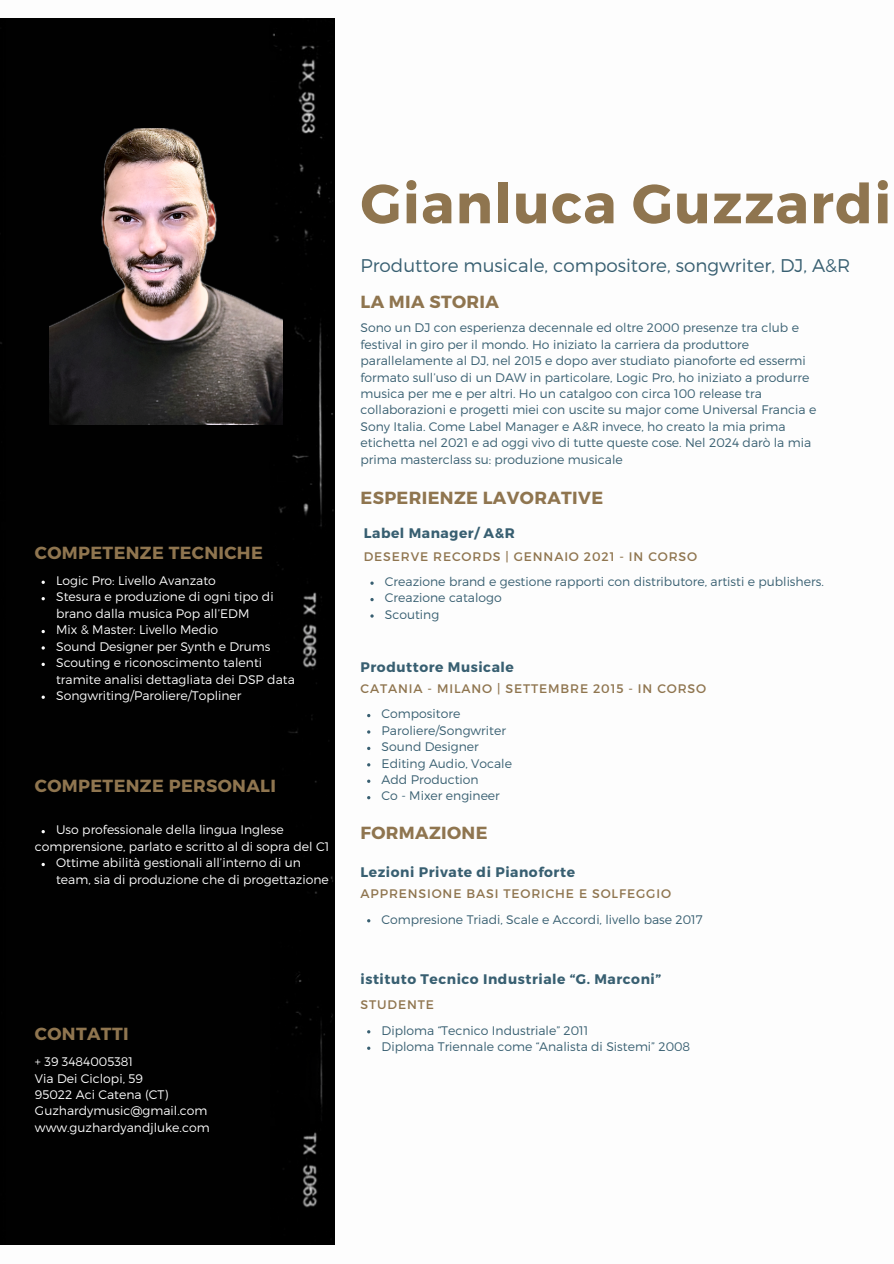
<style>
.page{position:relative;width:894px;height:1264px;background:#fff}
.page>*{position:absolute;margin:0;border:0;box-sizing:border-box;transform-origin:0 0}
.t1{font:700 55.05px "Montserrat";letter-spacing:.025em;color:#8f754f}
.t2{font:300 18.3px "Montserrat";color:#385f71}
.t3{font:700 17.55px "Montserrat";letter-spacing:.02em;color:#8f754f}
.t4{font:700 13.8px "Montserrat";letter-spacing:.04em;color:#385f71}
.t5{font:300 12.45px/16.4px "Montserrat";color:#385f71}
.t6{font:300 12.45px/16.4px "Montserrat";color:#fdfdfd}
.t7{font:12.45px "Montserrat";letter-spacing:.07em;color:#8f754f}
</style>
<div class="page">
<div style="left:0;top:19px;width:334px;height:1225px;background:#010101"></div>
<svg style="left:42px;top:580px;width:3px;height:4px"></svg>
<svg style="left:42px;top:662px;width:3px;height:4px"></svg>
<svg style="left:42px;top:695px;width:3px;height:4px"></svg>
<svg style="left:42px;top:862px;width:3px;height:4px"></svg>
<img style="left:49px;top:128px;width:233px;height:296px">
<p class="t3" style="left:35px;top:541px;width:229px">COMPETENZE TECNICHE</p>
<p class="t6" style="left:56px;top:571px;width:161px">Logic Pro: Livello Avanzato</p>
<p class="t6" style="left:56px;top:588px;width:219px">Stesura e produzione di ogni tipo di brano dalla musica Pop all’EDM</p>
<p class="t6" style="left:56px;top:621px;width:164px">Mix &amp; Master: Livello Medio</p>
<p class="t6" style="left:56px;top:637px;width:216px">Sound Designer per Synth e Drums</p>
<p class="t6" style="left:56px;top:654px;width:240px">Scouting e riconoscimento talenti tramite analisi dettagliata dei DSP data</p>
<p class="t6" style="left:56px;top:686px;width:187px">Songwriting/Paroliere/Topliner</p>
<p class="t3" style="left:35px;top:774px;width:242px">COMPETENZE PERSONALI</p>
<p class="t6" style="left:56px;top:821px;width:229px">Uso professionale della lingua Inglese</p>
<p class="t6" style="left:35px;top:837px;width:296px">comprensione, parlato e scritto al di sopra del C1</p>
<p class="t6" style="left:56px;top:854px;width:274px">Ottime abilità gestionali all’interno di un team, sia di produzione che di progettazione</p>
<p class="t3" style="left:35px;top:1022px;width:95px">CONTATTI</p>
<p class="t6" style="left:35px;top:1052px;width:100px">+ 39 3484005381</p>
<p class="t6" style="left:35px;top:1069px;width:109px">Via Dei Ciclopi, 59</p>
<p class="t6" style="left:35px;top:1085px;width:135px">95022 Aci Catena (CT)</p>
<p class="t6" style="left:35px;top:1102px;width:174px">Guzhardymusic@gmail.com</p>
<p class="t6" style="left:35px;top:1118px;width:176px">www.guzhardyandjluke.com</p>
<p class="t1" style="left:360px;top:168px;width:532px">Gianluca Guzzardi</p>
<p class="t2" style="left:360px;top:254px;width:491px">Produttore musicale, compositore, songwriter, DJ, A&amp;R</p>
<p class="t3" style="left:360px;top:290px;width:140px">LA MIA STORIA</p>
<p class="t5" style="left:360px;top:319px;width:457px">Sono un DJ con esperienza decennale ed oltre 2000 presenze tra club e festival in giro per il mondo. Ho iniziato la carriera da produttore parallelamente al DJ, nel 2015 e dopo aver studiato pianoforte ed essermi formato sull’uso di un DAW in particolare, Logic Pro, ho iniziato a produrre musica per me e per altri. Ho un catalgoo con circa 100 release tra collaborazioni e progetti miei con uscite su major come Universal Francia e Sony Italia. Come Label Manager e A&amp;R invece, ho creato la mia prima etichetta nel 2021 e ad oggi vivo di tutte queste cose. Nel 2024 darò la mia prima masterclass su: produzione musicale</p>
<p class="t3" style="left:360px;top:487px;width:244px">ESPERIENZE LAVORATIVE</p>
<p class="t4" style="left:364px;top:523px;width:153px">Label Manager/ A&amp;R</p>
<p class="t7" style="left:364px;top:548px;width:335px">DESERVE RECORDS | GENNAIO 2021 - IN CORSO</p>
<p class="t5" style="left:385px;top:572px;width:440px">Creazione brand e gestione rapporti con distributore, artisti e publishers.</p>
<p class="t5" style="left:385px;top:589px;width:118px">Creazione catalogo</p>
<p class="t5" style="left:385px;top:605px;width:56px">Scouting</p>
<p class="t4" style="left:360px;top:658px;width:155px">Produttore Musicale</p>
<p class="t7" style="left:360px;top:680px;width:347px">CATANIA - MILANO | SETTEMBRE 2015 - IN CORSO</p>
<p class="t5" style="left:381px;top:705px;width:80px">Compositore</p>
<p class="t5" style="left:381px;top:721px;width:126px">Paroliere/Songwriter</p>
<p class="t5" style="left:381px;top:738px;width:99px">Sound Designer</p>
<p class="t5" style="left:381px;top:754px;width:132px">Editing Audio, Vocale</p>
<p class="t5" style="left:381px;top:770px;width:99px">Add Production</p>
<p class="t5" style="left:381px;top:787px;width:120px">Co - Mixer engineer</p>
<p class="t3" style="left:360px;top:821px;width:128px">FORMAZIONE</p>
<p class="t4" style="left:360px;top:863px;width:216px">Lezioni Private di Pianoforte</p>
<p class="t7" style="left:360px;top:885px;width:312px">APPRENSIONE BASI TEORICHE E SOLFEGGIO</p>
<p class="t5" style="left:381px;top:910px;width:322px">Compresione Triadi, Scale e Accordi, livello base 2017</p>
<p class="t4" style="left:360px;top:970px;width:302px">istituto Tecnico Industriale “G. Marconi”</p>
<p class="t7" style="left:360px;top:996px;width:75px">STUDENTE</p>
<p class="t5" style="left:381px;top:1021px;width:208px">Diploma “Tecnico Industriale” 2011</p>
<p class="t5" style="left:381px;top:1037px;width:310px">Diploma Triennale come “Analista di Sistemi” 2008</p>
</div>
